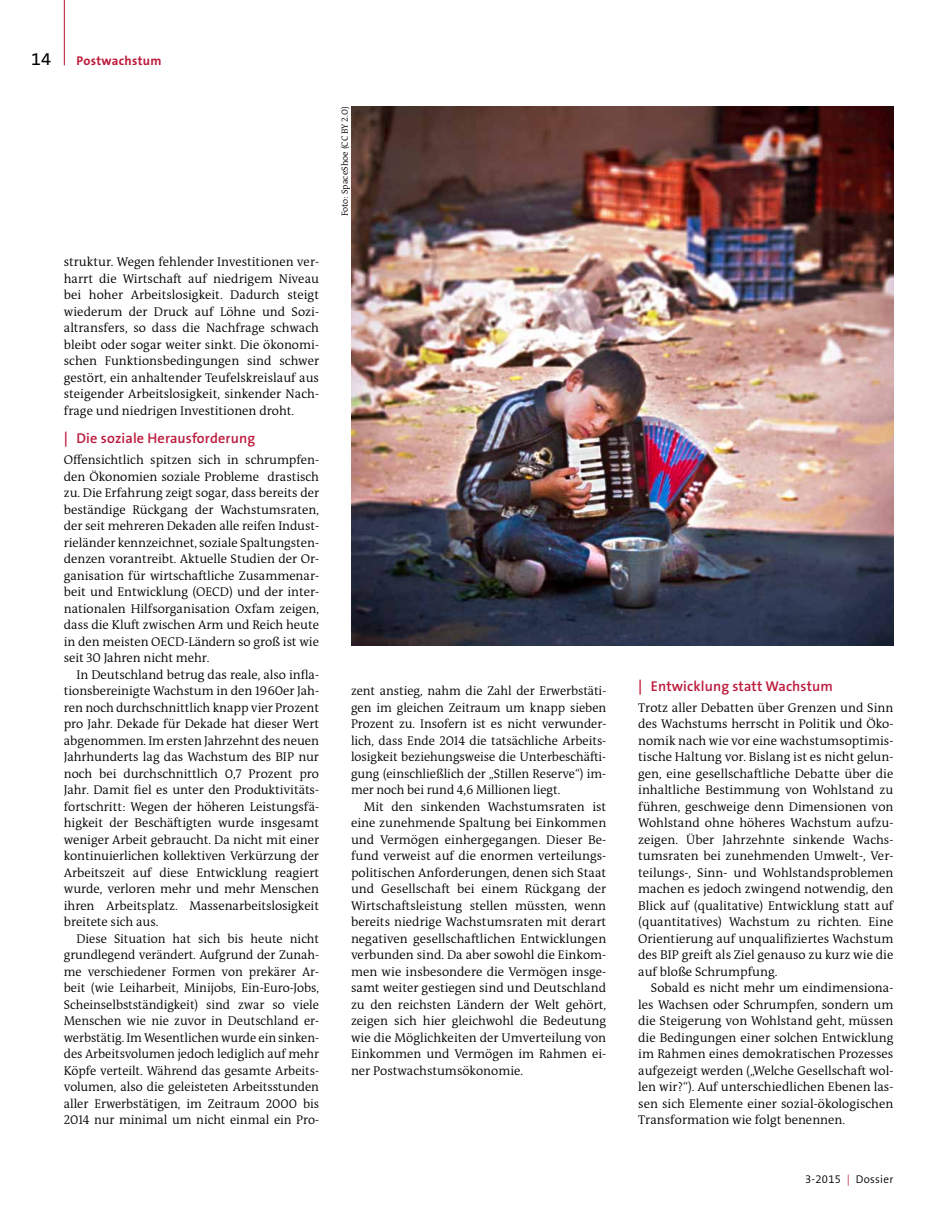
<style>
.page{position:relative;width:936px;height:1221px;background:#fff}
.page>*{position:absolute;margin:0;border:0;box-sizing:border-box;transform-origin:0 0}
.t1{font:18px "The Sans B W5 Plain";color:#000}
.t2{font:600 14.25px "The Sans B W6";letter-spacing:.01em;color:#bd1a3b}
.t3{font:300 12.75px/16.5px "The Antiqua B";letter-spacing:-.005em;color:#000;text-align:justify}
.t4{font:700 12.75px "The Sans B W7";letter-spacing:.025em;color:#bd1a3b}
.t5{font:300 11.25px "The Sans B W4";letter-spacing:.025em;color:#000}
.t6{font:300 9px "The Antiqua B";color:#000}
.s1{font-size:15px}
.s2{color:#bd1a3b}
</style>
<div class="page">
<hr style="left:64px;top:0;width:1px;height:65px;background:#bd1a3b">
<img style="left:351px;top:106px;width:542px;height:539px">
<h1 class="t1" style="left:31px;top:48px;width:21px">14</h1>
<p class="t4" style="left:77px;top:53px;width:86px">Postwachstum</p>
<p class="t3" style="left:64px;top:253px;width:257px">struktur. Wegen fehlender Investitionen ver&shy;harrt die Wirtschaft auf niedrigem Niveau bei hoher Arbeitslosigkeit. Dadurch steigt wiederum der Druck auf Löhne und Sozi&shy;altransfers, so dass die Nachfrage schwach bleibt oder sogar weiter sinkt. Die ökonomi&shy;schen Funktionsbedingungen sind schwer gestört, ein anhaltender Teufelskreislauf aus steigender Arbeitslosigkeit, sinkender Nach&shy;frage und niedrigen Investitionen droht.</p>
<p class="t2" style="left:64px;top:429px;width:193px"><span class="s1">|</span> Die soziale Herausforderung</p>
<p class="t3" style="left:64px;top:451px;width:257px">Offensichtlich spitzen sich in schrumpfen&shy;den Ökonomien soziale Probleme drastisch zu. Die Erfahrung zeigt sogar, dass bereits der beständige Rückgang der Wachstumsraten, der seit mehreren Dekaden alle reifen Indust&shy;rieländer kennzeichnet, soziale Spaltungsten&shy;denzen vorantreibt. Aktuelle Studien der Or&shy;ganisation für wirtschaftliche Zusammenar&shy;beit und Entwicklung (OECD) und der inter&shy;nationalen Hilfsorganisation Oxfam zeigen, dass die Kluft zwischen Arm und Reich heute in den meisten OECD-Ländern so groß ist wie seit 30 Jahren nicht mehr.</p>
<p class="t3" style="left:64px;top:666px;width:257px;text-indent:13px">In Deutschland betrug das reale, also infla&shy;tionsbereinigte Wachstum in den 1960er Jah&shy;ren noch durchschnittlich knapp vier Prozent pro Jahr. Dekade für Dekade hat dieser Wert abgenommen. Im ersten Jahrzehnt des neuen Jahrhunderts lag das Wachstum des BIP nur noch bei durchschnittlich 0,7 Prozent pro Jahr. Damit fiel es unter den Produktivitäts&shy;fortschritt: Wegen der höheren Leistungsfä&shy;higkeit der Beschäftigten wurde insgesamt weniger Arbeit gebraucht. Da nicht mit einer kontinuierlichen kollektiven Verkürzung der Arbeitszeit auf diese Entwicklung reagiert wurde, verloren mehr und mehr Menschen ihren Arbeitsplatz. Massenarbeitslosigkeit breitete sich aus.</p>
<p class="t3" style="left:64px;top:930px;width:257px;text-indent:13px">Diese Situation hat sich bis heute nicht grundlegend verändert. Aufgrund der Zunah&shy;me verschiedener Formen von prekärer Ar&shy;beit (wie Leiharbeit, Minijobs, Ein-Euro-Jobs, Scheinselbstständigkeit) sind zwar so viele Menschen wie nie zuvor in Deutschland er&shy;werbstätig. Im Wesentlichen wurde ein sinken&shy;des Arbeitsvolumen jedoch lediglich auf mehr Köpfe verteilt. Während das gesamte Arbeits&shy;volumen, also die geleisteten Arbeitsstunden aller Erwerbstätigen, im Zeitraum 2000 bis 2014 nur minimal um nicht einmal ein Pro-</p>
<p class="t6" style="left:338px;top:216px;width:111px;rotate:-90deg">Foto: SpaceShoe (CC BY 2.0)</p>
<p class="t3" style="left:351px;top:682px;width:257px">zent anstieg, nahm die Zahl der Erwerbstäti&shy;gen im gleichen Zeitraum um knapp sieben Prozent zu. Insofern ist es nicht verwunder&shy;lich, dass Ende 2014 die tatsächliche Arbeits&shy;losigkeit beziehungsweise die Unterbeschäfti&shy;gung (einschließlich der „Stillen Reserve“) im&shy;mer noch bei rund 4,6 Millionen liegt.</p>
<p class="t3" style="left:351px;top:798px;width:257px;text-indent:13px">Mit den sinkenden Wachstumsraten ist eine zunehmende Spaltung bei Einkommen und Vermögen einhergegangen. Dieser Be&shy;fund verweist auf die enormen verteilungs&shy;politischen Anforderungen, denen sich Staat und Gesellschaft bei einem Rückgang der Wirtschaftsleistung stellen müssten, wenn bereits niedrige Wachstumsraten mit derart negativen gesellschaftlichen Entwicklungen verbunden sind. Da aber sowohl die Einkom&shy;men wie insbesondere die Vermögen insge&shy;samt weiter gestiegen sind und Deutschland zu den reichsten Ländern der Welt gehört, zeigen sich hier gleichwohl die Bedeutung wie die Möglichkeiten der Umverteilung von Einkommen und Vermögen im Rahmen ei&shy;ner Postwachstumsökonomie.</p>
<p class="t2" style="left:638px;top:676px;width:196px"><span class="s1">|</span> Entwicklung statt Wachstum</p>
<p class="t3" style="left:638px;top:699px;width:257px">Trotz aller Debatten über Grenzen und Sinn des Wachstums herrscht in Politik und Öko&shy;nomik nach wie vor eine wachstumsoptimis&shy;tische Haltung vor. Bislang ist es nicht gelun&shy;gen, eine gesellschaftliche Debatte über die inhaltliche Bestimmung von Wohlstand zu führen, geschweige denn Dimensionen von Wohlstand ohne höheres Wachstum aufzu&shy;zeigen. Über Jahrzehnte sinkende Wachs&shy;tumsraten bei zunehmenden Umwelt-, Ver&shy;teilungs-, Sinn- und Wohlstandsproblemen machen es jedoch zwingend notwendig, den Blick auf (qualitative) Entwicklung statt auf (quantitatives) Wachstum zu richten. Eine Orientierung auf unqualifiziertes Wachstum des BIP greift als Ziel genauso zu kurz wie die auf bloße Schrumpfung.</p>
<p class="t3" style="left:638px;top:979px;width:257px;text-indent:13px">Sobald es nicht mehr um eindimensiona&shy;les Wachsen oder Schrumpfen, sondern um die Steigerung von Wohlstand geht, müssen die Bedingungen einer solchen Entwicklung im Rahmen eines demokratischen Prozesses aufgezeigt werden („Welche Gesellschaft wol&shy;len wir?“). Auf unterschiedlichen Ebenen las&shy;sen sich Elemente einer sozial-ökologischen Transformation wie folgt benennen.</p>
<p class="t5" style="left:805px;top:1171px;width:90px">3-2015 <span class="s2">|</span> Dossier</p>
</div>
